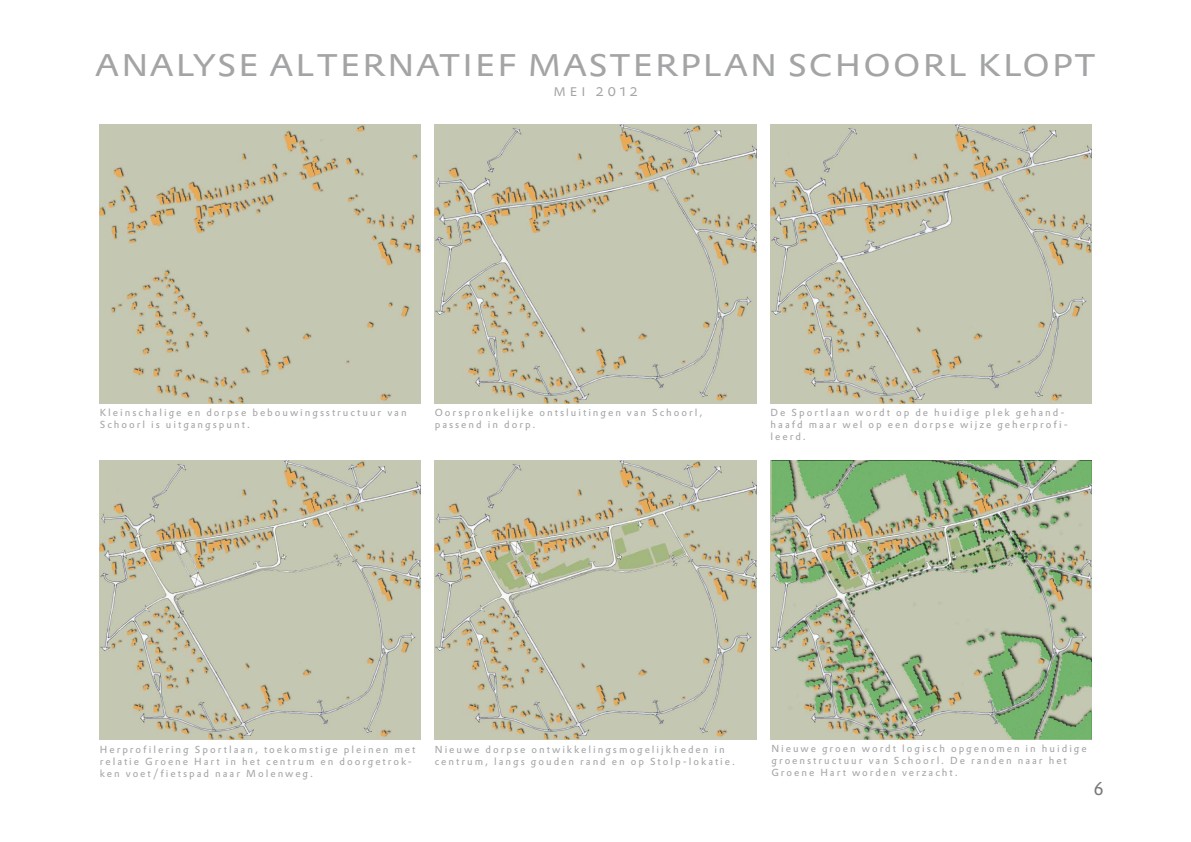
<style>
.page{position:relative;width:1191px;height:842px;background:#fff}
.page>*{position:absolute;margin:0;border:0;box-sizing:border-box;transform-origin:0 0}
.t1{font:300 42px "DTL Prokyon T Caps";letter-spacing:-.01em;color:#a3a4a6;scale:1.1 1}
.t2{font:18px "DTL Prokyon ST";color:#77787a}
.t3{font:300 16.8px "DTL Prokyon T Caps";letter-spacing:.2em;color:#a3a4a6}
.t4{font:10px/12px "DTL Prokyon ST";letter-spacing:.2em;color:#a3a4a6}
</style>
<div class="page">
<img style="left:100px;top:125px;width:320px;height:278px">
<img style="left:435px;top:125px;width:321px;height:279px">
<img style="left:770px;top:125px;width:321px;height:278px">
<img style="left:100px;top:460px;width:320px;height:279px">
<img style="left:435px;top:460px;width:321px;height:280px">
<img style="left:770px;top:460px;width:321px;height:279px">
<h1 class="t1" style="left:94px;top:35px;width:913px">analyse alternatief masterplan schoorl klopt</h1>
<h3 class="t3" style="left:553px;top:80px;width:86px">mei 2012</h3>
<p class="t4" style="left:100px;top:406px;width:308px">Kleinschalige en dorpse bebouwingsstructuur van<br>Schoorl is uitgangspunt.</p>
<p class="t4" style="left:435px;top:406px;width:269px">Oorspronkelijke ontsluitingen van Schoorl, passend in dorp.</p>
<p class="t4" style="left:770px;top:406px;width:299px">De Sportlaan wordt op de huidige plek gehand&shy;haafd maar wel op een dorpse wijze geherprofi&shy;leerd.</p>
<p class="t4" style="left:100px;top:744px;width:317px">Herprofilering Sportlaan, toekomstige pleinen met relatie Groene Hart in het centrum en doorgetrok&shy;ken voet/fietspad naar Molenweg.</p>
<p class="t4" style="left:435px;top:744px;width:302px">Nieuwe dorpse ontwikkelingsmogelijkheden in centrum, langs gouden rand en op Stolp-lokatie.</p>
<p class="t4" style="left:771px;top:742px;width:317px">Nieuwe groen wordt logisch opgenomen in huidige groenstructuur van Schoorl. De randen naar het<br>Groene Hart worden verzacht.</p>
<h2 class="t2" style="left:1093px;top:777px;width:12px">6</h2>
</div>
